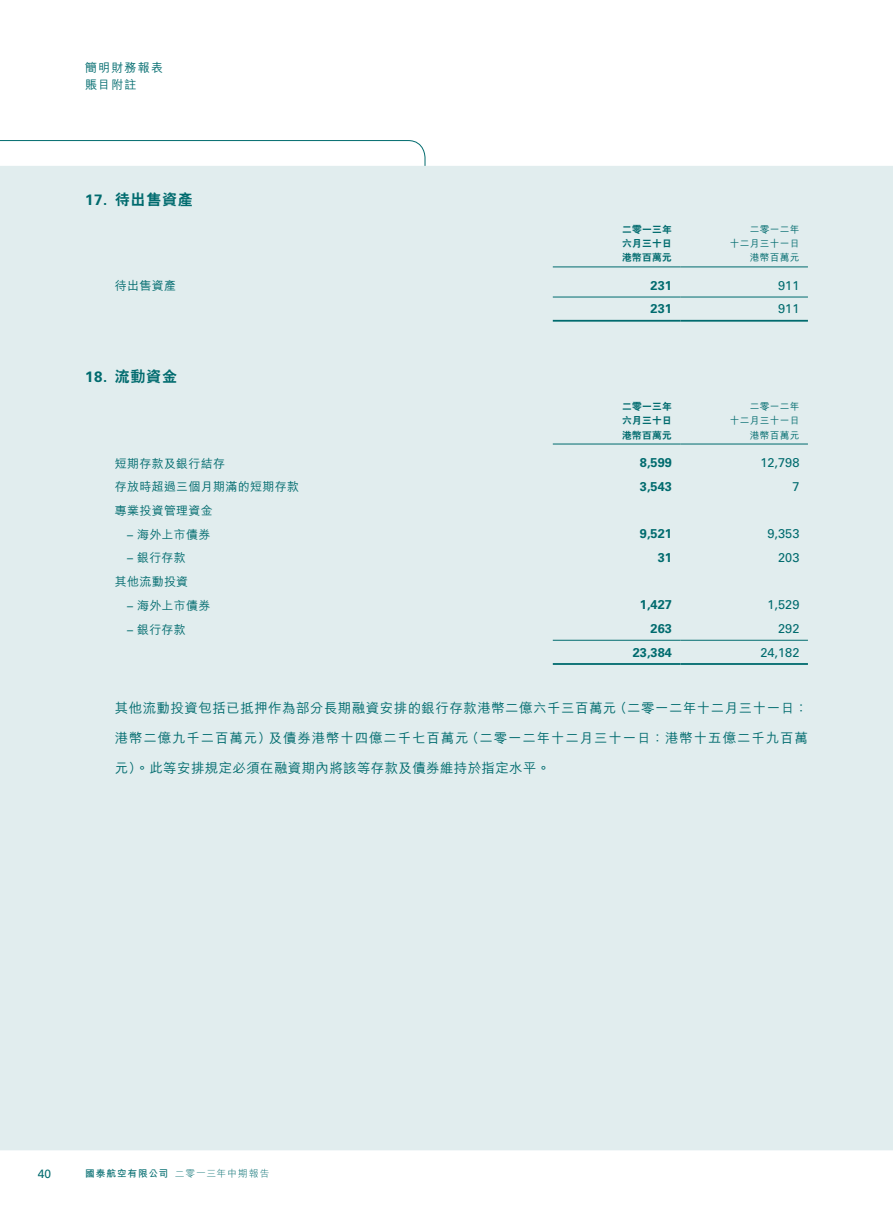
<style>
.page{position:relative;width:893px;height:1212px;background:#fff}
.page>*{position:absolute;margin:0;border:0;box-sizing:border-box;transform-origin:0 0}
.t1{font:800 15px "C Hei 2 HK";letter-spacing:.05em;color:#006b6e}
.t2{font:500 13.5px "M Hei HK";letter-spacing:.035em;color:#006b6e}
.t3{font:500 13.5px "M Hei HK";letter-spacing:.06em;color:#006b6e}
.t4{font:700 12.75px "Univers LT Std";color:#006b6e}
.t5{font:12.75px "Univers LT Std";color:#006b6e}
.t6{font:500 12px "M Hei HK";letter-spacing:.025em;color:#006b6e}
.t7{font:500 12px/16.5px "M Hei HK";letter-spacing:.1em;color:#006b6e}
.t8{font:12px "Univers LT Std";color:#006b6e}
.t9{font:500 9.75px/14.1px "M Hei HK";letter-spacing:.025em;color:#006b6e;text-align:right}
.t10{font:800 9.75px/14.1px "C Hei 2 HK";letter-spacing:.025em;color:#006b6e;text-align:justify}
.t11{font:300 9.75px "M Hei HK";letter-spacing:.085em;color:#006b6e}
.s1{font-family:"Univers LT Std";font-weight:700}
.s2{font-family:"Univers LT Std";font-weight:400}
.s3{font-weight:700}
</style>
<div class="page">
<svg style="left:0;top:140px;width:425px;height:26px"></svg>
<div style="left:0;top:166px;width:893px;height:984px;background:#e1edee"></div>
<hr style="left:553px;top:267px;width:127px;height:1px;background:#006b6e">
<hr style="left:680px;top:267px;width:128px;height:1px;background:#006b6e">
<hr style="left:553px;top:297px;width:127px;height:1px;background:#006b6e">
<hr style="left:680px;top:297px;width:128px;height:1px;background:#006b6e">
<hr style="left:553px;top:320px;width:127px;height:2px;background:#006b6e">
<hr style="left:680px;top:320px;width:128px;height:2px;background:#006b6e">
<hr style="left:553px;top:444px;width:127px;height:1px;background:#006b6e">
<hr style="left:680px;top:444px;width:128px;height:1px;background:#006b6e">
<hr style="left:553px;top:640px;width:127px;height:1px;background:#006b6e">
<hr style="left:680px;top:640px;width:128px;height:1px;background:#006b6e">
<hr style="left:553px;top:663px;width:127px;height:2px;background:#006b6e">
<hr style="left:680px;top:663px;width:128px;height:2px;background:#006b6e">
<p class="t7" style="left:85px;top:59px;width:79px">簡明財務報表賬目附註</p>
<p class="t1" style="left:85px;top:192px;width:109px"><span class="s1">17.</span> 待出售資產</p>
<p class="t10" style="left:622px;top:222px;width:51px">二零一三年六月三十日港幣百萬元</p>
<p class="t9" style="left:730px;top:222px;width:71px">二零一二年<br>十二月三十一日港幣百萬元</p>
<p class="t6" style="left:115px;top:277px;width:63px">待出售資產</p>
<p class="t4" style="left:651px;top:278px;width:23px">231</p>
<p class="t5" style="left:778px;top:278px;width:23px">911</p>
<p class="t4" style="left:651px;top:301px;width:23px">231</p>
<p class="t5" style="left:778px;top:301px;width:23px">911</p>
<p class="t1" style="left:85px;top:369px;width:94px"><span class="s1">18.</span> 流動資金</p>
<p class="t10" style="left:622px;top:399px;width:51px">二零一三年六月三十日港幣百萬元</p>
<p class="t9" style="left:730px;top:399px;width:71px">二零一二年<br>十二月三十一日港幣百萬元</p>
<p class="t6" style="left:115px;top:454px;width:112px">短期存款及銀行結存</p>
<p class="t4" style="left:640px;top:455px;width:33px">8,599</p>
<p class="t5" style="left:760px;top:455px;width:40px">12,798</p>
<p class="t6" style="left:115px;top:478px;width:186px">存放時超過三個月期滿的短期存款</p>
<p class="t4" style="left:640px;top:479px;width:33px">3,543</p>
<p class="t5" style="left:792px;top:478px;width:9px">7</p>
<p class="t6" style="left:115px;top:502px;width:100px">專業投資管理資金</p>
<p class="t6" style="left:127px;top:525px;width:85px"><span class="s2">–</span> 海外上市債券</p>
<p class="t4" style="left:640px;top:526px;width:33px">9,521</p>
<p class="t5" style="left:767px;top:526px;width:33px">9,353</p>
<p class="t6" style="left:127px;top:549px;width:60px"><span class="s2">–</span> 銀行存款</p>
<p class="t4" style="left:658px;top:550px;width:16px">31</p>
<p class="t5" style="left:778px;top:550px;width:23px">203</p>
<p class="t6" style="left:115px;top:573px;width:75px">其他流動投資</p>
<p class="t6" style="left:127px;top:597px;width:85px"><span class="s2">–</span> 海外上市債券</p>
<p class="t4" style="left:640px;top:597px;width:33px">1,427</p>
<p class="t5" style="left:767px;top:597px;width:33px">1,529</p>
<p class="t6" style="left:127px;top:620px;width:60px"><span class="s2">–</span> 銀行存款</p>
<p class="t4" style="left:651px;top:621px;width:23px">263</p>
<p class="t5" style="left:778px;top:621px;width:23px">292</p>
<p class="t4" style="left:633px;top:645px;width:40px">23,384</p>
<p class="t5" style="left:760px;top:645px;width:40px">24,182</p>
<p class="t2" style="left:115px;top:698px;width:695px">其他流動投資包括已抵押作為部分長期融資安排的銀行存款港幣二億六千三百萬元（二零一二年十二月三十一日：</p>
<p class="t3" style="left:115px;top:728px;width:694px">港幣二億九千二百萬元）及債券港幣十四億二千七百萬元（二零一二年十二月三十一日：港幣十五億二千九百萬</p>
<p class="t2" style="left:115px;top:758px;width:437px">元）。此等安排規定必須在融資期內將該等存款及債券維持於指定水平。</p>
<p class="t8" style="left:38px;top:1166px;width:15px">40</p>
<p class="t11" style="left:85px;top:1168px;width:186px"><span class="s3">國泰航空有限公司</span> 二零一三年中期報告</p>
</div>
